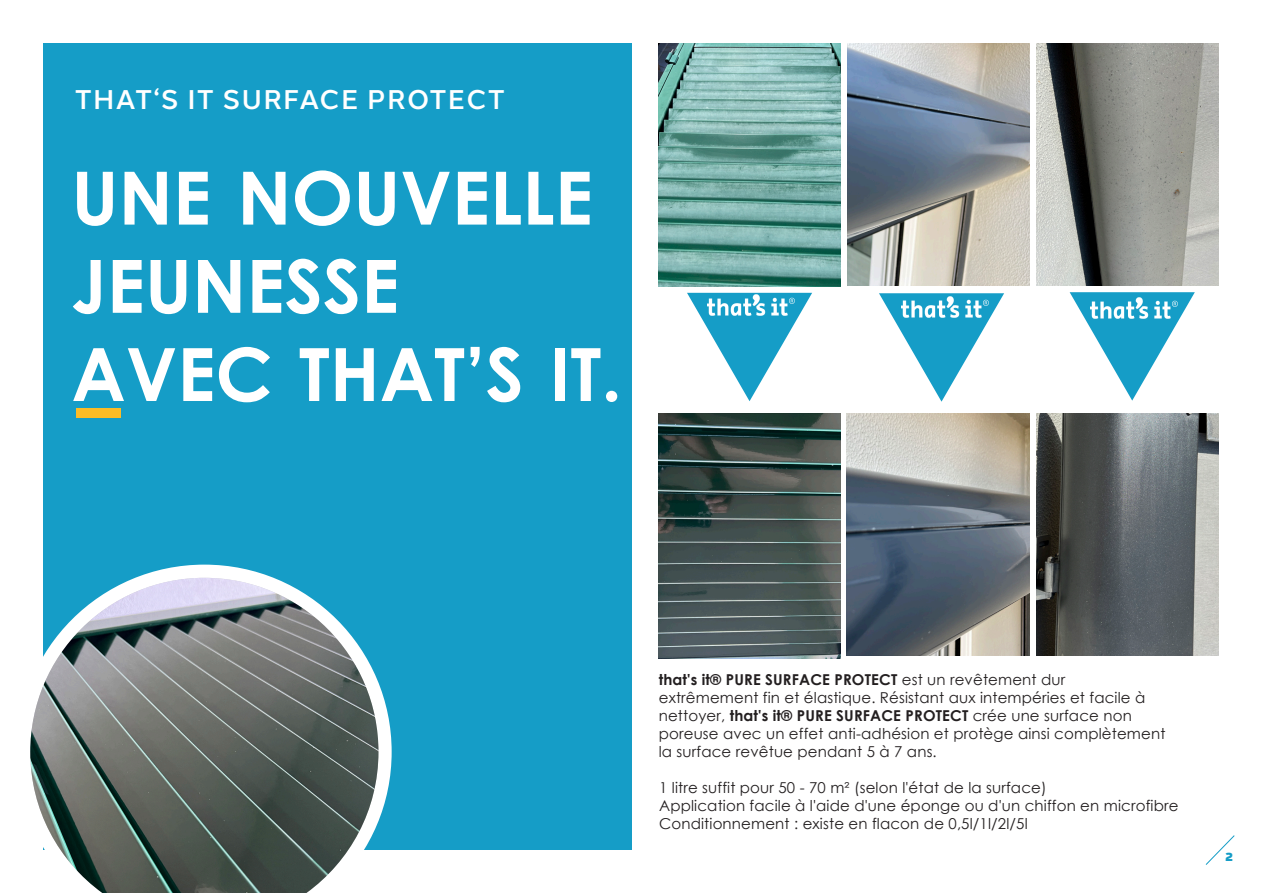
<style>
.page{position:relative;width:1263px;height:893px;background:#fff}
.page>*{position:absolute;margin:0;border:0;box-sizing:border-box;transform-origin:0 0}
.t1{font:150px "Wingdings 3";color:#159dc7}
.t2{font:900 75.9px "Halcom";color:#fbbc26}
.t3{font:700 73.5px/88.2px "Century Gothic";color:#fff}
.t4{font:500 27px "Halcom";letter-spacing:.05em;color:#fff}
.t5{font:15px/18px "Century Gothic";letter-spacing:.01em;color:#231f20}
.t6{font:900 12px "Halcom";color:#159dc7}
.s1{font-weight:700}
</style>
<div class="page">
<div style="left:43px;top:43px;width:588px;height:807px;background:#159dc7"></div>
<svg style="left:1205px;top:835px;width:30px;height:30px"></svg>
<svg style="left:135px;top:565px;width:257px;height:257px"></svg>
<img style="left:30px;top:578px;width:348px;height:315px">
<img style="left:659px;top:43px;width:182px;height:243px">
<img style="left:847px;top:43px;width:182px;height:242px">
<img style="left:1036px;top:43px;width:182px;height:243px">
<img style="left:659px;top:414px;width:182px;height:245px">
<img style="left:847px;top:414px;width:182px;height:242px">
<img style="left:1036px;top:414px;width:182px;height:242px">
<p class="t4" style="left:75px;top:78px;width:431px">THAT‘S IT SURFACE PROTECT</p>
<p class="t3" style="left:71px;top:151px;width:552px">UNE NOUVELLE<br>JEUNESSE<br>AVEC THAT’S IT.</p>
<p class="t2" style="left:74px;top:317px;width:51px">_</p>
<p class="t1" style="left:676px;top:262px;width:531px">❑ ❑ ❑</p>
<p class="t5" style="left:659px;top:671px;width:508px"><span class="s1">that's it® PURE SURFACE PROTECT</span> est un revêtement dur extrêmement fin et élastique. Résistant aux intempéries et facile à nettoyer, <span class="s1">that's it® PURE SURFACE PROTECT</span> crée une surface non poreuse avec un effet anti-adhésion et protège ainsi complètement la surface revêtue pendant 5 à 7 ans.</p>
<p class="t5" style="left:659px;top:778px;width:521px">1 litre suffit pour 50 - 70 m² (selon l'état de la surface)<br>Application facile à l'aide d'une éponge ou d'un chiffon en microfibre<br>Conditionnement : existe en flacon de 0,5l/1l/2l/5l</p>
<p class="t6" style="left:1225px;top:847px;width:9px">2</p>
</div>
